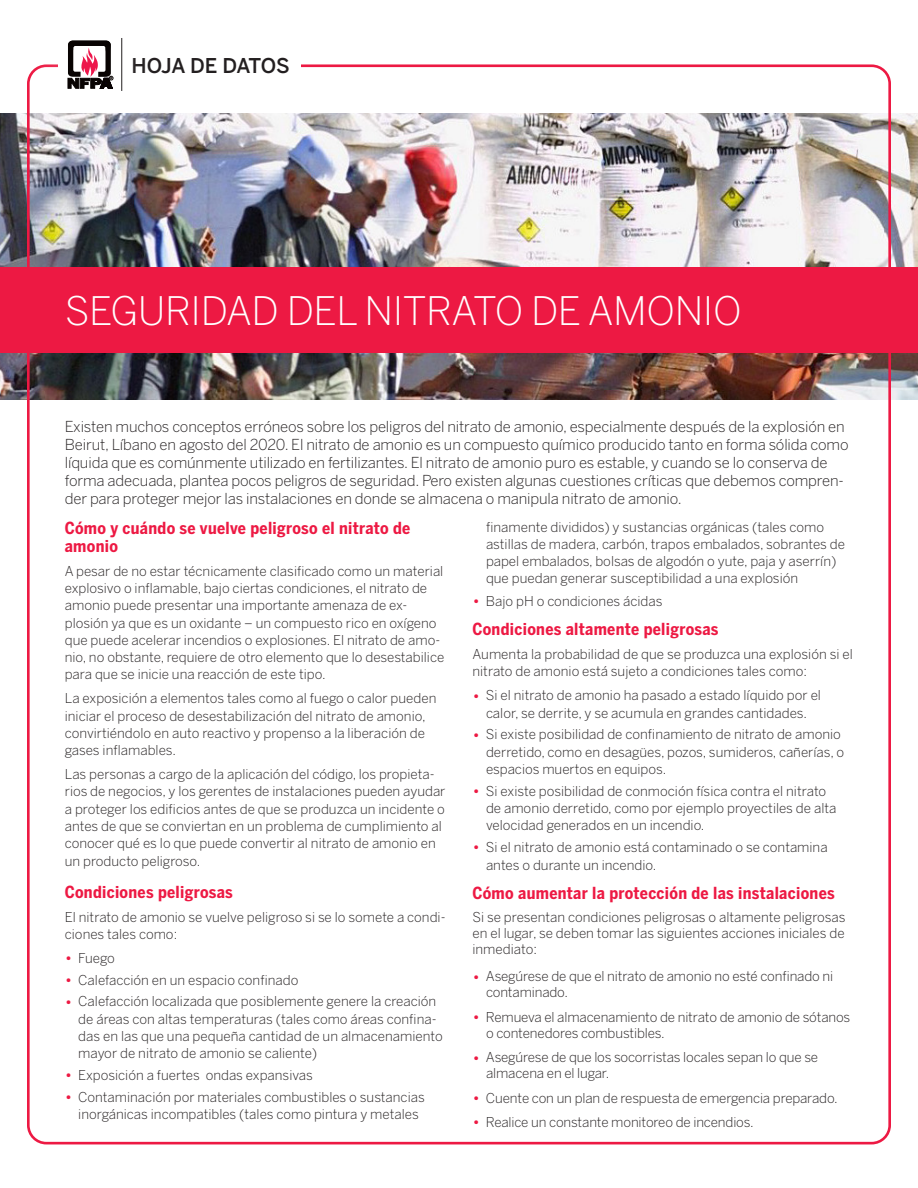
<style>
.page{position:relative;width:918px;height:1188px;background:#fff}
.page>*{position:absolute;margin:0;border:0;box-sizing:border-box;transform-origin:0 0}
.Headline_Small{font:300 39px "Benton Sans";letter-spacing:-.01em;color:#fff}
.Headline{font:500 20.25px "Benton Sans";letter-spacing:-.02em;color:#231f20}
.t1{font:700 16.5px/18px "Benton Sans Condensed";letter-spacing:.02em;color:#ed1943}
.Body_Copy{font:300 15px/18px "Benton Sans";letter-spacing:-.01em;color:#231f20}
.Body_Copy-2{font:300 13.5px/17.2px "Benton Sans";color:#231f20}
.s1{font-size:16.5px;color:#ed1943}
</style>
<div class="page">
<img style="left:0;top:113px;width:918px;height:287px">
<div style="left:0;top:267px;width:918px;height:86px;background:#ed1943"></div>
<div style="left:25px;top:0;width:128px;height:130px;background:#fff"></div>
<svg style="left:68px;top:41px;width:45px;height:47px"></svg>
<hr style="left:121px;top:38px;width:1px;height:53px;background:#231f20">
<p class="Headline" style="left:131px;top:53px;width:160px">HOJA DE DATOS</p>
<p class="Headline_Small" style="left:65px;top:288px;width:678px">SEGURIDAD DEL NITRATO DE AMONIO</p>
<p class="Body_Copy" style="left:65px;top:417px;width:785px">Existen muchos conceptos erróneos sobre los peligros del nitrato de amonio, especialmente después de la explosión en Beirut, Líbano en agosto del 2020. El nitrato de amonio es un compuesto químico producido tanto en forma sólida como líquida que es comúnmente utilizado en fertilizantes. El nitrato de amonio puro es estable, y cuando se lo conserva de forma adecuada, plantea pocos peligros de seguridad. Pero existen algunas cuestiones críticas que debemos compren&shy;der para proteger mejor las instalaciones en donde se almacena o manipula nitrato de amonio.</p>
<p class="t1" style="left:65px;top:519px;width:347px">Cómo y cuándo se vuelve peligroso el nitrato de amonio</p>
<p class="Body_Copy-2" style="left:65px;top:562px;width:381px">A pesar de no estar técnicamente clasificado como un material explosivo o inflamable, bajo ciertas condiciones, el nitrato de amonio puede presentar una importante amenaza de ex&shy;plosión ya que es un oxidante – un compuesto rico en oxígeno que puede acelerar incendios o explosiones. El nitrato de amo&shy;nio, no obstante, requiere de otro elemento que lo desestabilice para que se inicie una reacción de este tipo.</p>
<p class="Body_Copy-2" style="left:65px;top:690px;width:373px">La exposición a elementos tales como al fuego o calor pueden iniciar el proceso de desestabilización del nitrato de amonio, convirtiéndolo en auto reactivo y propenso a la liberación de gases inflamables.</p>
<p class="Body_Copy-2" style="left:65px;top:765px;width:382px">Las personas a cargo de la aplicación del código, los propieta&shy;rios de negocios, y los gerentes de instalaciones pueden ayudar a proteger los edificios antes de que se produzca un incidente o antes de que se conviertan en un problema de cumplimiento al conocer qué es lo que puede convertir al nitrato de amonio en un producto peligroso.</p>
<p class="t1" style="left:65px;top:883px;width:170px">Condiciones peligrosas</p>
<p class="Body_Copy-2" style="left:65px;top:908px;width:382px">El nitrato de amonio se vuelve peligroso si se lo somete a condi&shy;ciones tales como:</p>
<p class="Body_Copy-2" style="left:65px;top:949px;width:52px"><span class="s1">•</span> Fuego</p>
<p class="Body_Copy-2" style="left:65px;top:971px;width:235px"><span class="s1">•</span> Calefacción en un espacio confinado</p>
<p class="Body_Copy-2" style="left:78px;top:993px;width:366px;text-indent:-14px"><span class="s1">•</span> Calefacción localizada que posiblemente genere la creación de áreas con altas temperaturas (tales como áreas confina&shy;das en las que una pequeña cantidad de un almacenamiento mayor de nitrato de amonio se caliente)</p>
<p class="Body_Copy-2" style="left:65px;top:1066px;width:250px"><span class="s1">•</span> Exposición a fuertes ondas expansivas</p>
<p class="Body_Copy-2" style="left:65px;top:1088px;width:362px;text-align:center"><span class="s1">•</span> Contaminación por materiales combustibles o sustancias inorgánicas incompatibles (tales como pintura y metales</p>
<p class="Body_Copy-2" style="left:486px;top:518px;width:361px">finamente divididos) y sustancias orgánicas (tales como astillas de madera, carbón, trapos embalados, sobrantes de papel embalados, bolsas de algodón o yute, paja y aserrín) que puedan generar susceptibilidad a una explosión</p>
<p class="Body_Copy-2" style="left:472px;top:592px;width:192px"><span class="s1">•</span> Bajo pH o condiciones ácidas</p>
<p class="t1" style="left:472px;top:620px;width:248px">Condiciones altamente peligrosas</p>
<p class="Body_Copy-2" style="left:472px;top:646px;width:382px">Aumenta la probabilidad de que se produzca una explosión si el nitrato de amonio está sujeto a condiciones tales como:</p>
<p class="Body_Copy-2" style="left:472px;top:687px;width:350px;text-align:center"><span class="s1">•</span> Si el nitrato de amonio ha pasado a estado líquido por el calor, se derrite, y se acumula en grandes cantidades.</p>
<p class="Body_Copy-2" style="left:486px;top:726px;width:360px;text-indent:-14px"><span class="s1">•</span> Si existe posibilidad de confinamiento de nitrato de amonio derretido, como en desagües, pozos, sumideros, cañerías, o espacios muertos en equipos.</p>
<p class="Body_Copy-2" style="left:486px;top:782px;width:352px;text-indent:-14px"><span class="s1">•</span> Si existe posibilidad de conmoción física contra el nitrato de amonio derretido, como por ejemplo proyectiles de alta velocidad generados en un incendio.</p>
<p class="Body_Copy-2" style="left:486px;top:838px;width:343px;line-height:18px;text-indent:-14px"><span class="s1">•</span> Si el nitrato de amonio está contaminado o se contamina antes o durante un incendio.</p>
<p class="t1" style="left:472px;top:884px;width:364px">Cómo aumentar la protección de las instalaciones</p>
<p class="Body_Copy-2" style="left:472px;top:909px;width:375px;line-height:16.2px;text-align:justify">Si se presentan condiciones peligrosas o altamente peligrosas en el lugar, se deben tomar las siguientes acciones iniciales de inmediato:</p>
<p class="Body_Copy-2" style="left:486px;top:968px;width:349px;line-height:16.2px;text-indent:-14px"><span class="s1">•</span> Asegúrese de que el nitrato de amonio no esté confinado ni contaminado.</p>
<p class="Body_Copy-2" style="left:486px;top:1008px;width:366px;line-height:16.2px;text-indent:-14px"><span class="s1">•</span> Remueva el almacenamiento de nitrato de amonio de sótanos o contenedores combustibles.</p>
<p class="Body_Copy-2" style="left:486px;top:1049px;width:334px;line-height:16.2px;text-indent:-14px"><span class="s1">•</span> Asegúrese de que los socorristas locales sepan lo que se almacena en el lugar.</p>
<p class="Body_Copy-2" style="left:472px;top:1089px;width:367px"><span class="s1">•</span> Cuente con un plan de respuesta de emergencia preparado.</p>
<p class="Body_Copy-2" style="left:472px;top:1113px;width:283px"><span class="s1">•</span> Realice un constante monitoreo de incendios.</p>
</div>
